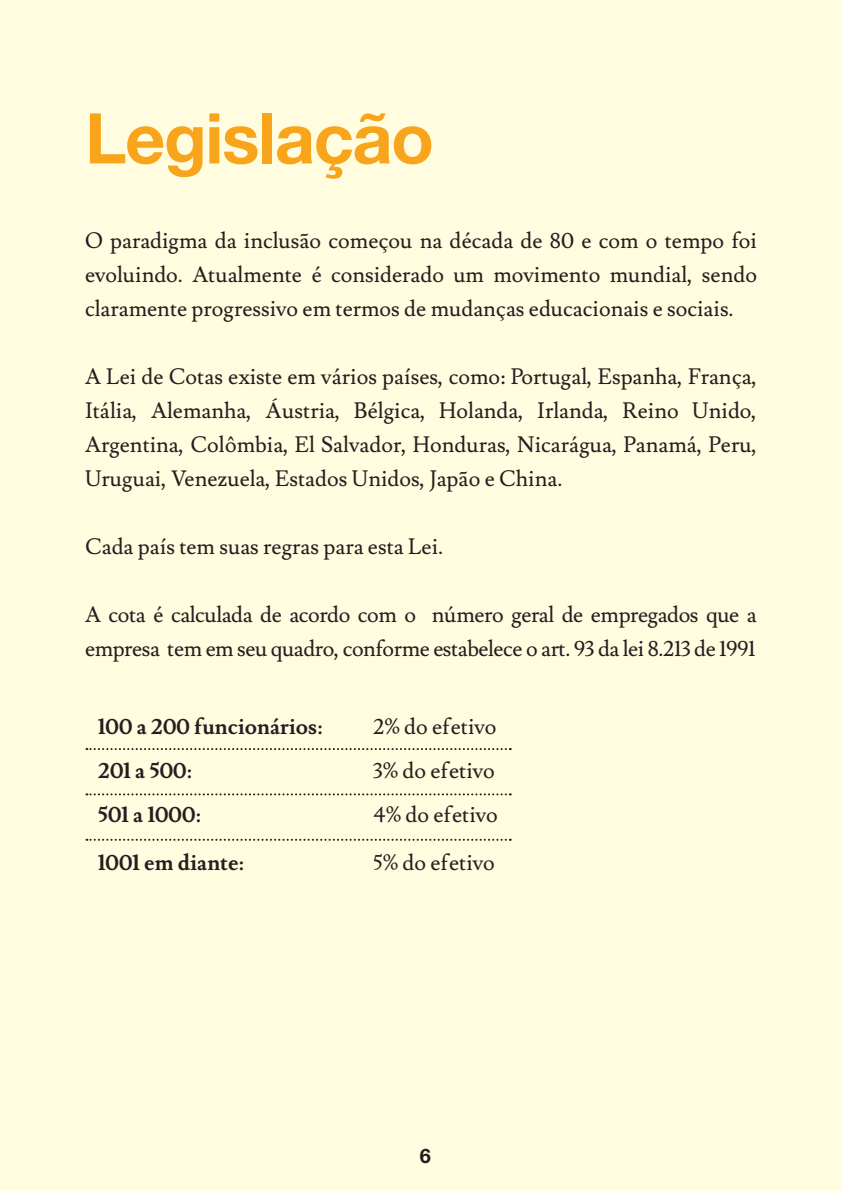
<style>
.page{position:relative;width:842px;height:1191px;background:#fffce0}
.page>*{position:absolute;margin:0;border:0;box-sizing:border-box;transform-origin:0 0}
.t1{font:700 70px "Helvetica Neue LT Std";letter-spacing:-.02em;color:#f9a51b}
.t2{font:22px/34px "Lusitana";color:#231f20;text-align:justify}
.t3{font:22px/34px "Lusitana";letter-spacing:-.02em;color:#231f20}
.t4{font:700 22px "Lusitana";color:#231f20}
.t5{font:700 20px "Helvetica Neue LT Std";color:#231f20}
</style>
<div class="page">
<svg style="left:86px;top:748px;width:425px;height:2px"></svg>
<svg style="left:86px;top:793px;width:425px;height:2px"></svg>
<svg style="left:86px;top:838px;width:425px;height:2px"></svg>
<p class="t1" style="left:85px;top:95px;width:350px">Legislação</p>
<p class="t2" style="left:85px;top:224px;width:673px">O paradigma da inclusão começou na década de 80 e com o tempo foi evoluindo. Atualmente é considerado um movimento mundial, sendo claramente progressivo em termos de mudanças educacionais e sociais.</p>
<p class="t2" style="left:85px;top:360px;width:673px">A Lei de Cotas existe em vários países, como: Portugal, Espanha, França, Itália, Alemanha, Áustria, Bélgica, Holanda, Irlanda, Reino Unido, Argentina, Colômbia, El Salvador, Honduras, Nicarágua, Panamá, Peru, Uruguai, Venezuela, Estados Unidos, Japão e China.</p>
<p class="t2" style="left:85px;top:530px;width:360px">Cada país tem suas regras para esta Lei.</p>
<p class="t3" style="left:85px;top:598px;width:673px">A cota é calculada de acordo com o número geral de empregados que a empresa tem em seu quadro, conforme estabelece o art. 93 da lei 8.213 de 1991</p>
<p class="t4" style="left:98px;top:713px;width:226px">100 a 200 funcionários:</p>
<p class="t2" style="left:373px;top:710px;width:125px">2% do efetivo</p>
<p class="t4" style="left:98px;top:757px;width:95px">201 a 500:</p>
<p class="t2" style="left:373px;top:754px;width:123px">3% do efetivo</p>
<p class="t4" style="left:98px;top:801px;width:104px">501 a 1000:</p>
<p class="t2" style="left:373px;top:798px;width:126px">4% do efetivo</p>
<p class="t4" style="left:98px;top:849px;width:147px">1001 em diante:</p>
<p class="t2" style="left:373px;top:846px;width:123px">5% do efetivo</p>
<p class="t5" style="left:420px;top:1143px;width:13px">6</p>
</div>
